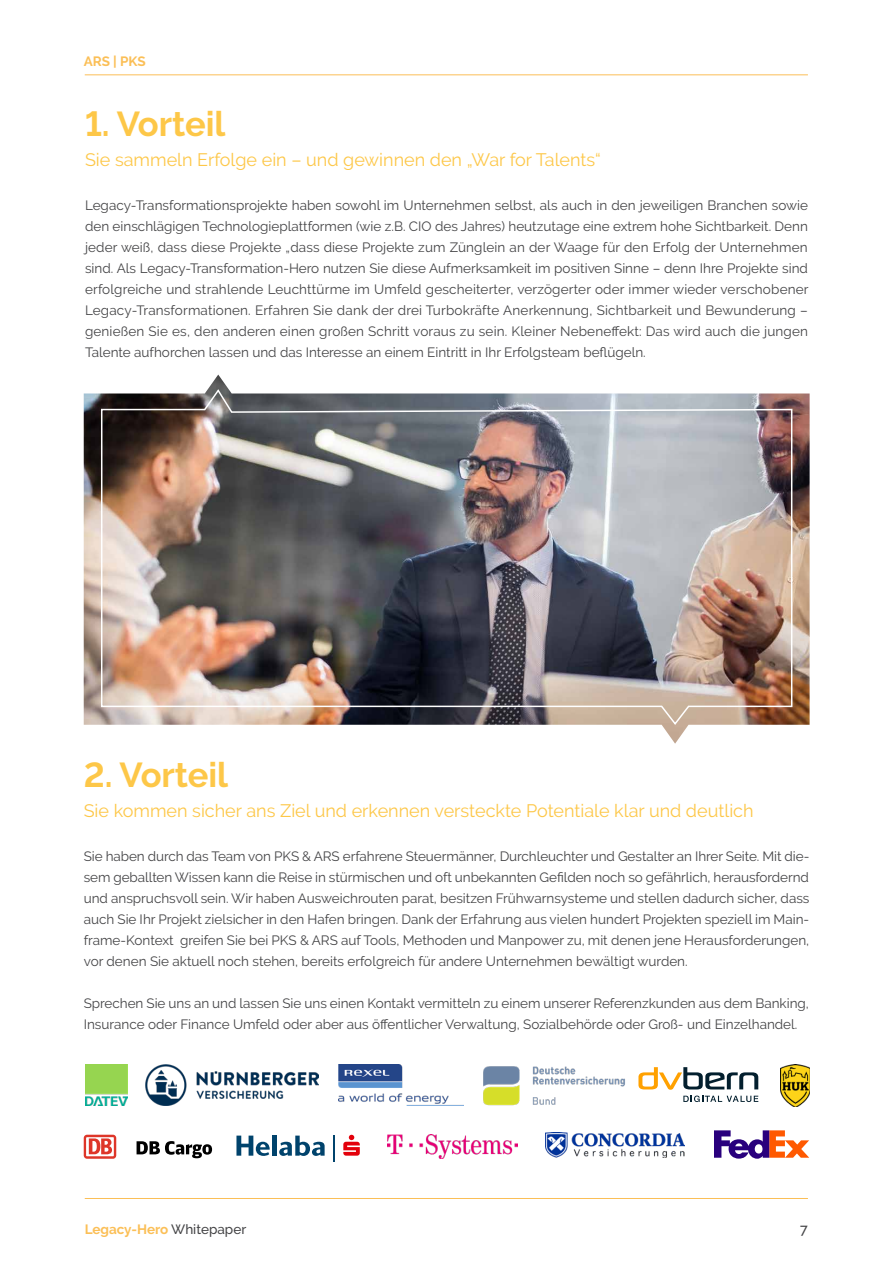
<style>
.page{position:relative;width:893px;height:1263px;background:#fff}
.page>*{position:absolute;margin:0;border:0;box-sizing:border-box;transform-origin:0 0}
.t1{font:700 34.5px "Raleway";color:#fdc748}
.t2{font:18px "Raleway";color:#fdc748}
.t3{font:500 14.25px "Raleway";color:#444446}
.t4{font:13.5px/21px "Raleway";color:#444446;text-align:justify}
.t5{font:700 13.5px "Raleway";color:#fbbf57}
.s1{font-weight:500;color:#444446}
</style>
<div class="page">
<hr style="left:85px;top:1198px;width:723px;height:1px;background:#fbbf57">
<hr style="left:85px;top:74px;width:723px;height:1px;background:#fbbf57">
<img style="left:84px;top:375px;width:726px;height:369px">
<img style="left:100px;top:388px;width:693px;height:338px">
<img style="left:86px;top:1065px;width:41px;height:40px">
<img style="left:146px;top:1064px;width:173px;height:42px">
<img style="left:338px;top:1064px;width:125px;height:42px">
<img style="left:483px;top:1066px;width:142px;height:40px">
<img style="left:780px;top:1065px;width:30px;height:42px">
<svg style="left:84px;top:1135px;width:32px;height:24px"></svg>
<svg style="left:137px;top:1141px;width:75px;height:17px"></svg>
<svg style="left:343px;top:1135px;width:17px;height:21px"></svg>
<hr style="left:333px;top:1135px;width:2px;height:27px;background:#00436c">
<svg style="left:279px;top:1135px;width:46px;height:21px"></svg>
<svg style="left:236px;top:1135px;width:34px;height:21px"></svg>
<div style="left:272px;top:1135px;width:5px;height:21px;background:#00436c"></div>
<img style="left:387px;top:1135px;width:130px;height:24px">
<img style="left:546px;top:1132px;width:139px;height:26px">
<svg style="left:714px;top:1130px;width:95px;height:29px"></svg>
<svg style="left:638px;top:1067px;width:120px;height:35px"></svg>
<p class="t5" style="left:84px;top:53px;width:64px">ARS | PKS</p>
<h1 class="t1" style="left:85px;top:104px;width:142px">1. Vorteil</h1>
<h2 class="t2" style="left:85px;top:149px;width:517px">Sie sammeln Erfolge ein – und gewinnen den „War for Talents“</h2>
<p class="t4" style="left:85px;top:195px;width:725px">Legacy-Transformationsprojekte haben sowohl im Unternehmen selbst, als auch in den jeweiligen Branchen sowie den einschlägigen Technologieplattformen (wie z.B. CIO des Jahres) heutzutage eine extrem hohe Sichtbarkeit. Denn jeder weiß, dass diese Projekte „dass diese Projekte zum Zünglein an der Waage für den Erfolg der Unternehmen sind. Als Legacy-Transformation-Hero nutzen Sie diese Aufmerksamkeit im positiven Sinne – denn Ihre Projekte sind erfolgreiche und strahlende Leuchttürme im Umfeld gescheiterter, verzögerter oder immer wieder verschobener Legacy-Transformationen. Erfahren Sie dank der drei Turbokräfte Anerkennung, Sichtbarkeit und Bewunderung – genießen Sie es, den anderen einen großen Schritt voraus zu sein. Kleiner Nebeneffekt: Das wird auch die jungen Talente aufhorchen lassen und das Interesse an einem Eintritt in Ihr Erfolgsteam beflügeln.</p>
<h1 class="t1" style="left:84px;top:755px;width:146px">2. Vorteil</h1>
<h2 class="t2" style="left:84px;top:801px;width:671px">Sie kommen sicher ans Ziel und erkennen versteckte Potentiale klar und deutlich</h2>
<p class="t4" style="left:84px;top:846px;width:727px">Sie haben durch das Team von PKS &amp; ARS erfahrene Steuermänner, Durchleuchter und Gestalter an Ihrer Seite. Mit die&shy;sem geballten Wissen kann die Reise in stürmischen und oft unbekannten Gefilden noch so gefährlich, herausfordernd und anspruchsvoll sein. Wir haben Ausweichrouten parat, besitzen Frühwarnsysteme und stellen dadurch sicher, dass auch Sie Ihr Projekt zielsicher in den Hafen bringen. Dank der Erfahrung aus vielen hundert Projekten speziell im Main&shy;frame-Kontext greifen Sie bei PKS &amp; ARS auf Tools, Methoden und Manpower zu, mit denen jene Herausforderungen, vor denen Sie aktuell noch stehen, bereits erfolgreich für andere Unternehmen bewältigt wurden.</p>
<p class="t4" style="left:84px;top:993px;width:727px">Sprechen Sie uns an und lassen Sie uns einen Kontakt vermitteln zu einem unserer Referenzkunden aus dem Banking,<br>Insurance oder Finance Umfeld oder aber aus öffentlicher Verwaltung, Sozialbehörde oder Groß- und Einzelhandel.</p>
<p class="t5" style="left:85px;top:1222px;width:163px">Legacy-Hero <span class="s1">Whitepaper</span></p>
<p class="t3" style="left:800px;top:1221px;width:9px">7</p>
</div>
